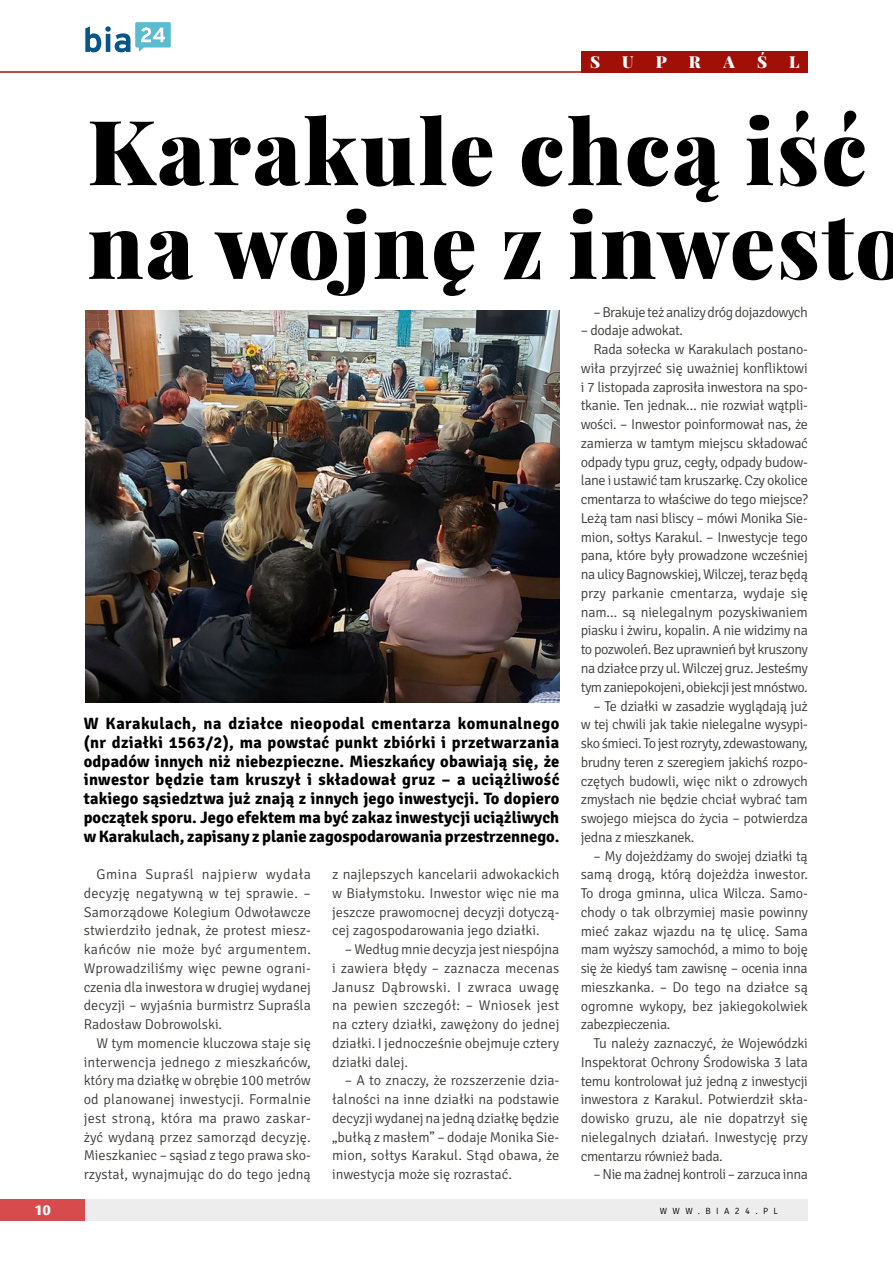
<style>
.page{position:relative;width:893px;height:1263px;background:#fff}
.page>*{position:absolute;margin:0;border:0;box-sizing:border-box;transform-origin:0 0}
.t1{font:900 90px/93.8px "Playfair Display";letter-spacing:.025em;color:#000}
.t2{font:700 16.5px/18.8px "Signika";letter-spacing:.015em;color:#000;text-align:justify}
.t3{font:900 16.5px "Playfair Display";color:#fff}
.t4{font:300 14.25px/18.8px "Signika";letter-spacing:-.015em;color:#3c3c3b;text-align:justify}
.t5{font:300 14.25px "Signika";letter-spacing:-.035em;color:#3c3c3b}
.t6{font:800 13.5px "Costa Ptf";color:#fff}
.t7{font:300 9px "Signika";letter-spacing:.605em;color:#000}
</style>
<div class="page">
<div style="left:75px;top:1199px;width:733px;height:21px;background:#ededed"></div>
<div style="left:0;top:1199px;width:85px;height:21px;background:#d84b4d"></div>
<hr style="left:0;top:71px;width:808px;height:2px;background:#a11007">
<svg style="left:85px;top:22px;width:86px;height:30px"></svg>
<div style="left:581px;top:51px;width:227px;height:22px;background:#a11007"></div>
<img style="left:85px;top:310px;width:475px;height:392px">
<p class="t3" style="left:590px;top:51px;width:12px">S</p>
<p class="t3" style="left:622px;top:51px;width:13px">U</p>
<p class="t3" style="left:656px;top:51px;width:13px">P</p>
<p class="t3" style="left:689px;top:51px;width:13px">R</p>
<p class="t3" style="left:723px;top:51px;width:13px">A</p>
<p class="t3" style="left:757px;top:51px;width:12px">Ś</p>
<p class="t3" style="left:789px;top:51px;width:12px">L</p>
<h1 class="t1" style="left:87px;top:104px;width:821px">Karakule chcą iść na wojnę z inwesto</h1>
<p class="t2" style="left:84px;top:713px;width:477px">W Karakulach, na działce nieopodal cmentarza komunalnego (nr działki 1563/2), ma powstać punkt zbiórki i przetwarzania odpadów innych niż niebezpieczne. Mieszkańcy obawiają się, że inwestor będzie tam kruszył i składował gruz – a uciążliwość takiego sąsiedztwa już znają z innych jego inwestycji. To dopiero początek sporu. Jego efektem ma być zakaz inwestycji uciążliwych w Karakulach, zapisany z planie zagospodarowania przestrzennego.</p>
<p class="t4" style="left:84px;top:864px;width:229px;text-indent:13px">Gmina Supraśl najpierw wydała decyzję negatywną w tej sprawie. – Samorządowe Kolegium Odwoławcze stwierdziło jednak, że protest miesz&shy;kańców nie może być argumentem.<br>Wprowadziliśmy więc pewne ograni&shy;czenia dla inwestora w drugiej wydanej decyzji – wyjaśnia burmistrz Supraśla Radosław Dobrowolski.</p>
<p class="t4" style="left:84px;top:1033px;width:229px;text-indent:13px">W tym momencie kluczowa staje się interwencja jednego z mieszkańców, który ma działkę w obrębie 100 metrów od planowanej inwestycji. Formalnie jest stroną, która ma prawo zaskar&shy;żyć wydaną przez samorząd decyzję.<br>Mieszkaniec – sąsiad z tego prawa sko&shy;rzystał, wynajmując do do tego jedną</p>
<p class="t4" style="left:332px;top:864px;width:229px">z najlepszych kancelarii adwokackich w Białymstoku. I nwestor więc nie ma jeszcze prawomocnej decyzji dotyczą&shy;cej zagospodarowania jego działki.</p>
<p class="t4" style="left:332px;top:939px;width:229px;text-indent:13px">– Według mnie decyzja jest niespójna i zawiera błędy – zaznacza mecenas Janusz Dąbrowski. I zwraca uwagę na pewien szczegół: – Wniosek jest na cztery działki, zawężony do jednej działki. I jednocześnie obejmuje cztery działki dalej.</p>
<p class="t4" style="left:332px;top:1070px;width:229px;text-indent:13px">– A to znaczy, że rozszerzenie dzia&shy;łalności na inne działki na podstawie decyzji wydanej na jedną działkę będzie „bułką z masłem” – dodaje Monika Sie&shy;mion, sołtys Karakul. Stąd obawa, że inwestycja może się rozrastać.</p>
<p class="t4" style="left:593px;top:302px;width:216px">– Brakuje też analizy dróg dojazdowych</p>
<p class="t4" style="left:581px;top:320px;width:104px">– dodaje adwokat.</p>
<p class="t4" style="left:593px;top:339px;width:216px">Rada sołecka w Karakulach postano-</p>
<p class="t4" style="left:581px;top:358px;width:229px">wiła przyjrzeć się uważniej konfliktowi</p>
<p class="t4" style="left:581px;top:377px;width:229px">i 7 listopada zaprosiła inwestora na spo-</p>
<p class="t4" style="left:581px;top:395px;width:229px">tkanie. Ten jednak… nie rozwiał wątpli-</p>
<p class="t4" style="left:581px;top:414px;width:229px">wości. – I nwestor poinformował nas, że</p>
<p class="t4" style="left:581px;top:433px;width:229px">zamierza w tamtym miejscu składować</p>
<p class="t4" style="left:581px;top:452px;width:229px">odpady typu gruz, cegły, odpady budow-</p>
<p class="t4" style="left:581px;top:470px;width:229px">lane i ustawić tam kruszarkę. Czy okolice</p>
<p class="t4" style="left:581px;top:489px;width:229px">cmentarza to właściwe do tego miejsce?</p>
<p class="t4" style="left:581px;top:508px;width:229px">Leżą tam nasi bliscy – mówi Monika Sie-</p>
<p class="t4" style="left:581px;top:527px;width:229px">mion, sołtys Karakul. – I nwestycje tego</p>
<p class="t4" style="left:581px;top:545px;width:229px">pana, które były prowadzone wcześniej</p>
<p class="t4" style="left:581px;top:564px;width:229px">na ulicy Bagnowskiej, Wilczej, teraz będą</p>
<p class="t4" style="left:581px;top:583px;width:229px">przy parkanie cmentarza, wydaje się</p>
<p class="t4" style="left:581px;top:602px;width:229px">nam… są nielegalnym pozyskiwaniem</p>
<p class="t5" style="left:581px;top:620px;width:229px">piasku i żwiru, kopalin. A nie widzimy na</p>
<p class="t4" style="left:581px;top:639px;width:229px">to pozwoleń. Bez uprawnień był kruszony</p>
<p class="t4" style="left:581px;top:658px;width:229px">na działce przy ul. Wilczej gruz. Jesteśmy</p>
<p class="t5" style="left:581px;top:677px;width:229px">tym zaniepokojeni, obiekcji jest mnóstwo.</p>
<p class="t4" style="left:581px;top:695px;width:229px;text-indent:13px">– Te działki w zasadzie wyglądają już w tej chwili jak takie nielegalne wysypi&shy;sko śmieci. To jest rozryty, zdewastowany, brudny teren z szeregiem jakichś rozpo&shy;czętych budowli, więc nikt o zdrowych zmysłach nie będzie chciał wybrać tam swojego miejsca do życia – potwierdza jedna z mieszkanek.</p>
<p class="t4" style="left:581px;top:845px;width:229px;text-indent:13px">– My dojeżdżamy do swojej działki tą samą drogą, którą dojeżdża inwestor.<br>To droga gminna, ulica Wilcza. Samo&shy;chody o tak olbrzymiej masie powinny mieć zakaz wjazdu na tę ulicę. Sama mam wyższy samochód, a mimo to boję się że kiedyś tam zawisnę – ocenia inna mieszkanka. – Do tego na działce są ogromne wykopy, bez jakiegokolwiek zabezpieczenia.</p>
<p class="t4" style="left:581px;top:1033px;width:229px;text-indent:13px">Tu należy zaznaczyć, że Wojewódzki I nspektorat Ochrony Środowiska 3 lata temu kontrolował już jedną z inwestycji inwestora z Karakul. Potwierdził skła&shy;dowisko gruzu, ale nie dopatrzył się nielegalnych działań. I nwestycję przy cmentarzu również bada.</p>
<p class="t4" style="left:593px;top:1164px;width:216px">– N ie ma żadnej kontroli – zarzuca inna</p>
<p class="t6" style="left:35px;top:1202px;width:17px">10</p>
<p class="t7" style="left:660px;top:1204px;width:120px">www.bia24.pl</p>
</div>
